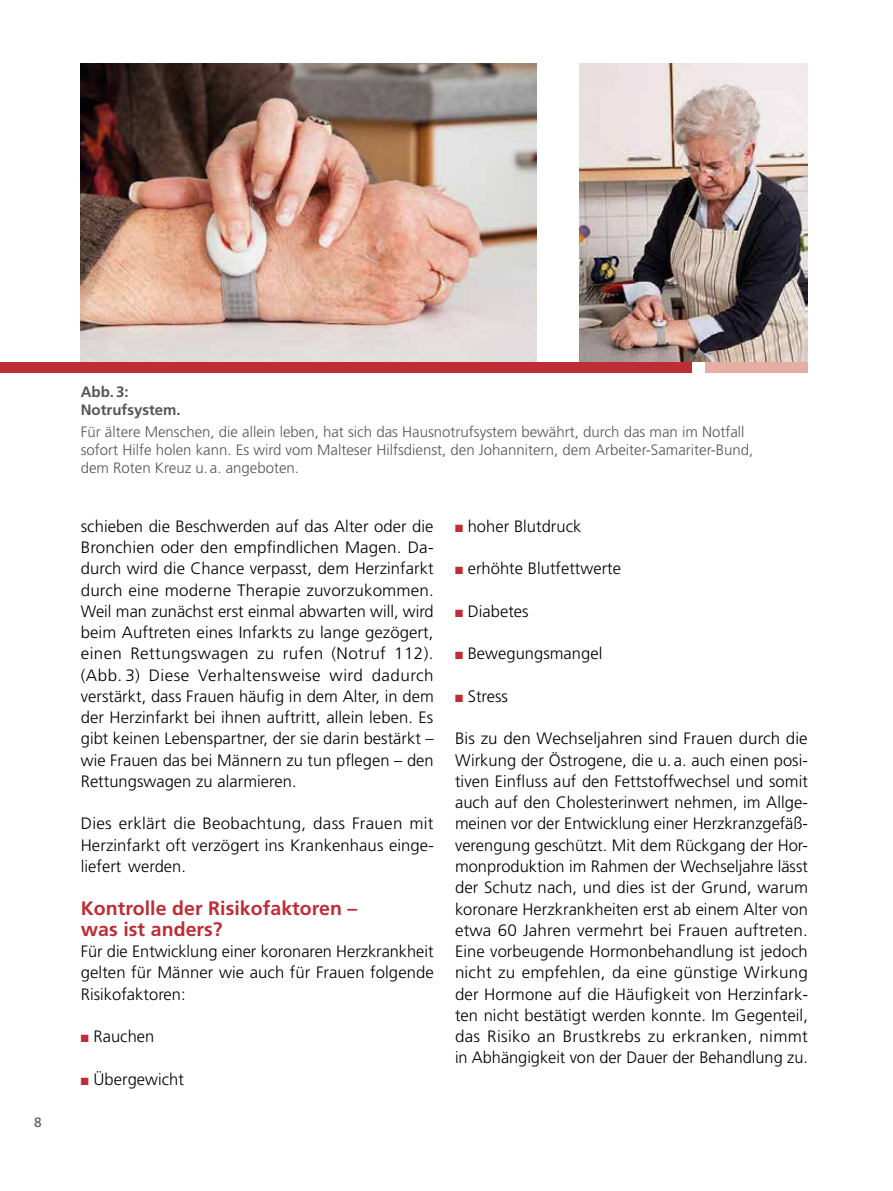
<style>
.page{position:relative;width:893px;height:1191px;background:#fff}
.page>*{position:absolute;margin:0;border:0;box-sizing:border-box;transform-origin:0 0}
.t1{font:700 19.5px/21.3px "Frutiger";letter-spacing:.005em;color:#be2d35}
.t2{font:300 16.5px/21.3px "Frutiger";letter-spacing:.005em;color:#000;text-align:justify}
.t3{font:300 15px/18px "Frutiger";color:#565656}
.t4{font:700 15px/18px "Frutiger";color:#565656}
.t5{font:13.5px "Frutiger";color:#565656}
.s1{color:#be2d35}
</style>
<div class="page">
<img style="left:580px;top:64px;width:228px;height:298px">
<img style="left:81px;top:64px;width:455px;height:298px">
<div style="left:706px;top:362px;width:102px;height:10px;background:#e5ada3"></div>
<div style="left:0;top:362px;width:691px;height:10px;background:#be2d35"></div>
<p class="t5" style="left:34px;top:1114px;width:9px">8</p>
<p class="t4" style="left:81px;top:382px;width:102px">Abb.3:<br>Notrufsystem.</p>
<p class="t3" style="left:81px;top:423px;width:674px">Für ältere Menschen, die allein leben, hat sich das Hausnotrufsystem bewährt, durch das man im Notfall sofort Hilfe holen kann. Es wird vom Malteser Hilfsdienst, den Johannitern, dem Arbeiter-Samariter-Bund, dem Roten Kreuz u.a. angeboten.</p>
<p class="t2" style="left:81px;top:515px;width:355px">schieben die Beschwerden auf das Alter oder die Bronchien oder den empfindlichen Magen. Da&shy;durch wird die Chance verpasst, dem Herzinfarkt durch eine moderne Therapie zuvorzukommen.<br>Weil man zunächst erst einmal abwarten will, wird beim Auftreten eines Infarkts zu lange gezögert, einen Rettungswagen zu rufen (Notruf 112). (Abb. 3) Diese Verhaltensweise wird dadurch verstärkt, dass Frauen häufig in dem Alter, in dem der Herzinfarkt bei ihnen auftritt, allein leben. Es gibt keinen Lebenspartner, der sie darin bestärkt – wie Frauen das bei Männern zu tun pflegen – den Rettungswagen zu alarmieren.</p>
<p class="t2" style="left:81px;top:813px;width:354px">Dies erklärt die Beobachtung, dass Frauen mit Herzinfarkt oft verzögert ins Krankenhaus einge&shy;liefert werden.</p>
<p class="t1" style="left:81px;top:897px;width:278px">Kontrolle der Risikofaktoren – was ist anders?</p>
<p class="t2" style="left:81px;top:940px;width:354px">Für die Entwicklung einer koronaren Herzkrankheit gelten für Männer wie auch für Frauen folgende Risikofaktoren:</p>
<p class="t2" style="left:81px;top:1025px;width:75px"><span class="s1">■</span> Rauchen</p>
<p class="t2" style="left:81px;top:1068px;width:105px"><span class="s1">■</span> Übergewicht</p>
<p class="t2" style="left:455px;top:515px;width:128px"><span class="s1">■</span> hoher Blutdruck</p>
<p class="t2" style="left:455px;top:558px;width:168px"><span class="s1">■</span> erhöhte Blutfettwerte</p>
<p class="t2" style="left:455px;top:600px;width:75px"><span class="s1">■</span> Diabetes</p>
<p class="t2" style="left:455px;top:643px;width:149px"><span class="s1">■</span> Bewegungsmangel</p>
<p class="t2" style="left:455px;top:685px;width:55px"><span class="s1">■</span> Stress</p>
<p class="t2" style="left:455px;top:728px;width:355px">Bis zu den Wechseljahren sind Frauen durch die Wirkung der Östrogene, die u. a. auch einen posi&shy;tiven Einfluss auf den Fettstoffwechsel und somit auch auf den Cholesterinwert nehmen, im Allge&shy;meinen vor der Entwicklung einer Herzkranzgefäß&shy;verengung geschützt. Mit dem Rückgang der Hor&shy;monproduktion im Rahmen der Wechseljahre lässt der Schutz nach, und dies ist der Grund, warum koronare Herzkrankheiten erst ab einem Alter von etwa 60 Jahren vermehrt bei Frauen auftreten.<br>Eine vorbeugende Hormonbehandlung ist jedoch nicht zu empfehlen, da eine günstige Wirkung der Hormone auf die Häufigkeit von Herzinfark&shy;ten nicht bestätigt werden konnte. Im Gegenteil, das Risiko an Brustkrebs zu erkranken, nimmt in Abhängigkeit von der Dauer der Behandlung zu.</p>
</div>
